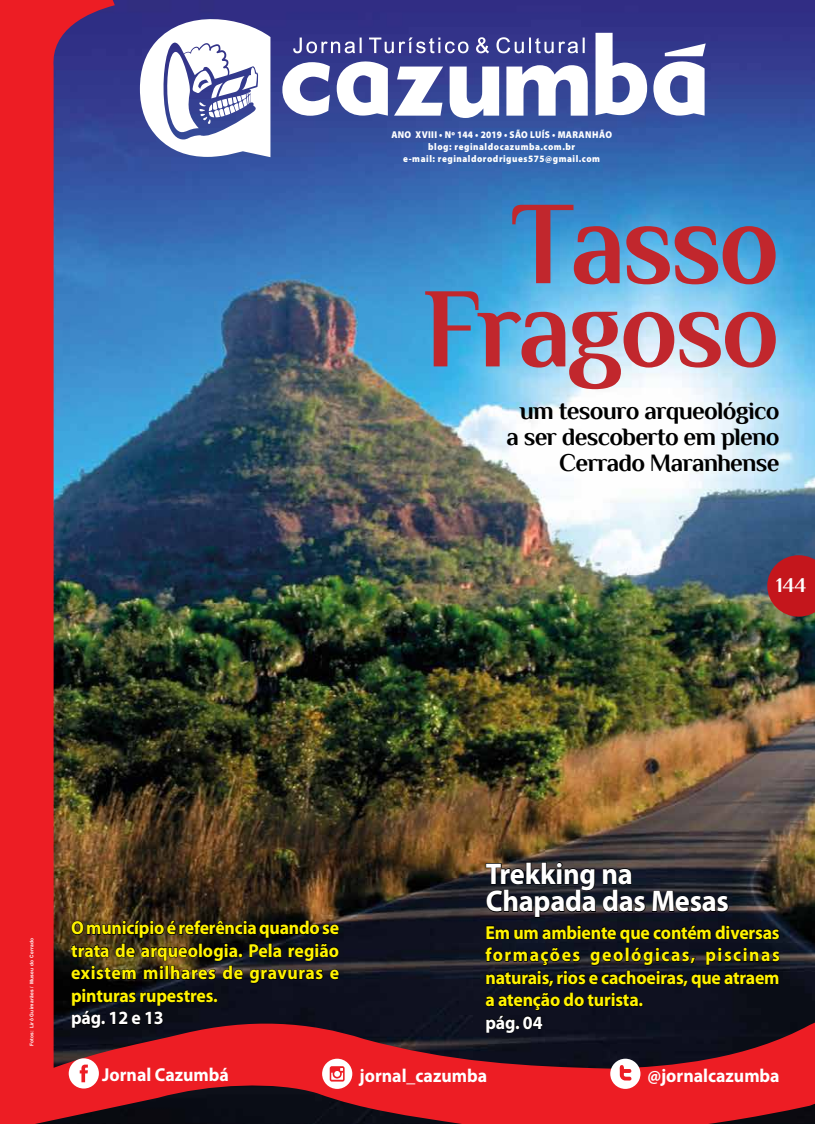
<style>
.page{position:relative;width:815px;height:1124px;background:#fff}
.page>*{position:absolute;margin:0;border:0;box-sizing:border-box;transform-origin:0 0}
.t1{font:700 118.75px "Philosopher";letter-spacing:-.03em;color:#c1272d;scale:.93 1}
.t2{font:700 113.75px "Philosopher";letter-spacing:-.03em;color:#c1272d;scale:.93 1}
.t3{font:700 30px/27.5px "Myriad Pro";letter-spacing:-.01em;color:#fff;scale:.95 1}
.t4{font:700 25px/26.2px "Philosopher";letter-spacing:-.03em;color:#000;text-align:right}
.t5{font:700 21.12px "Philosopher";color:#fff}
.t6{font:700 18.75px/22.5px "Myriad Pro";letter-spacing:-.01em;color:#fff200;text-align:justify;scale:.95 1}
.t7{font:700 18.75px "Myriad Pro";color:#fff;scale:.95 1}
.t8{font:900 9.88px "Myriad Pro";letter-spacing:.035em;color:#fff;scale:.92 1}
.t9{font:900 9.75px/11.8px "Myriad Pro";letter-spacing:.06em;color:#fff;text-align:center;scale:.92 1}
.t10{font:700 5px "Arial";letter-spacing:.05em;color:#fff}
</style>
<div class="page">
<img style="left:0;top:0;width:815px;height:1123px">
<svg style="left:595px;top:33px;width:52px;height:82px"></svg>
<svg style="left:653px;top:43px;width:53px;height:73px"></svg>
<svg style="left:282px;top:37px;width:306px;height:81px"></svg>
<svg style="left:767px;top:555px;width:48px;height:61px;background:#b12328"></svg>
<svg style="left:70px;top:900px;width:270px;height:147px;background:#301917"></svg>
<svg style="left:484px;top:813px;width:296px;height:239px;background:#232024"></svg>
<svg style="left:140px;top:8px;width:130px;height:149px"></svg>
<div style="left:610px;top:1058px;width:30px;height:30px;background:#fff;border-radius:50%"></div>
<svg style="left:620px;top:1065px;width:11px;height:15px"></svg>
<div style="left:69px;top:1058px;width:30px;height:30px;background:#fff;border-radius:50%"></div>
<svg style="left:80px;top:1064px;width:8px;height:18px"></svg>
<div style="left:322px;top:1058px;width:30px;height:30px;background:#fff;border-radius:50%"></div>
<svg style="left:330px;top:1066px;width:15px;height:15px"></svg>
<p class="t8" style="left:391px;top:128px;width:241px">ANO XVIII • Nº 144 • 2019 • SÃO LUÍS • MARANHÃO</p>
<p class="t9" style="left:403px;top:141px;width:216px">blog: reginaldocazumba.com.br<br>e-mail: reginaldorodrigues575@gmail.com</p>
<h1 class="t1" style="left:510px;top:180px;width:291px">Tasso</h1>
<h2 class="t2" style="left:424px;top:268px;width:384px">Fragoso</h2>
<h3 class="t4" style="left:507px;top:397px;width:274px">um tesouro arqueológico a ser descoberto em pleno<br>Cerrado Maranhense</h3>
<p class="t5" style="left:776px;top:574px;width:32px">144</p>
<p class="t10" style="left:28px;top:1046px;width:110px;rotate:-90deg">Fotos: Lirô Guimarães / Museu do Cerrado</p>
<h3 class="t3" style="left:486px;top:858px;width:257px">Trekking na<br>Chapada das Mesas</h3>
<p class="t6" style="left:71px;top:915px;width:284px">O município é referência quando se trata de arqueologia. Pela região existem milhares de gravuras e pinturas rupestres.</p>
<p class="t7" style="left:71px;top:1005px;width:99px">pág. 12 e 13</p>
<p class="t7" style="left:102px;top:1062px;width:135px">Jornal Cazumbá</p>
<p class="t7" style="left:360px;top:1063px;width:136px">jornal_cazumba</p>
<p class="t7" style="left:647px;top:1063px;width:141px">@jornalcazumba</p>
<p class="t6" style="left:485px;top:920px;width:311px">Em um ambiente que contém diversas formações geológicas, piscinas naturais, rios e cachoeiras, que atraem a atenção do turista.</p>
<p class="t7" style="left:485px;top:1009px;width:62px">pág. 04</p>
</div>
